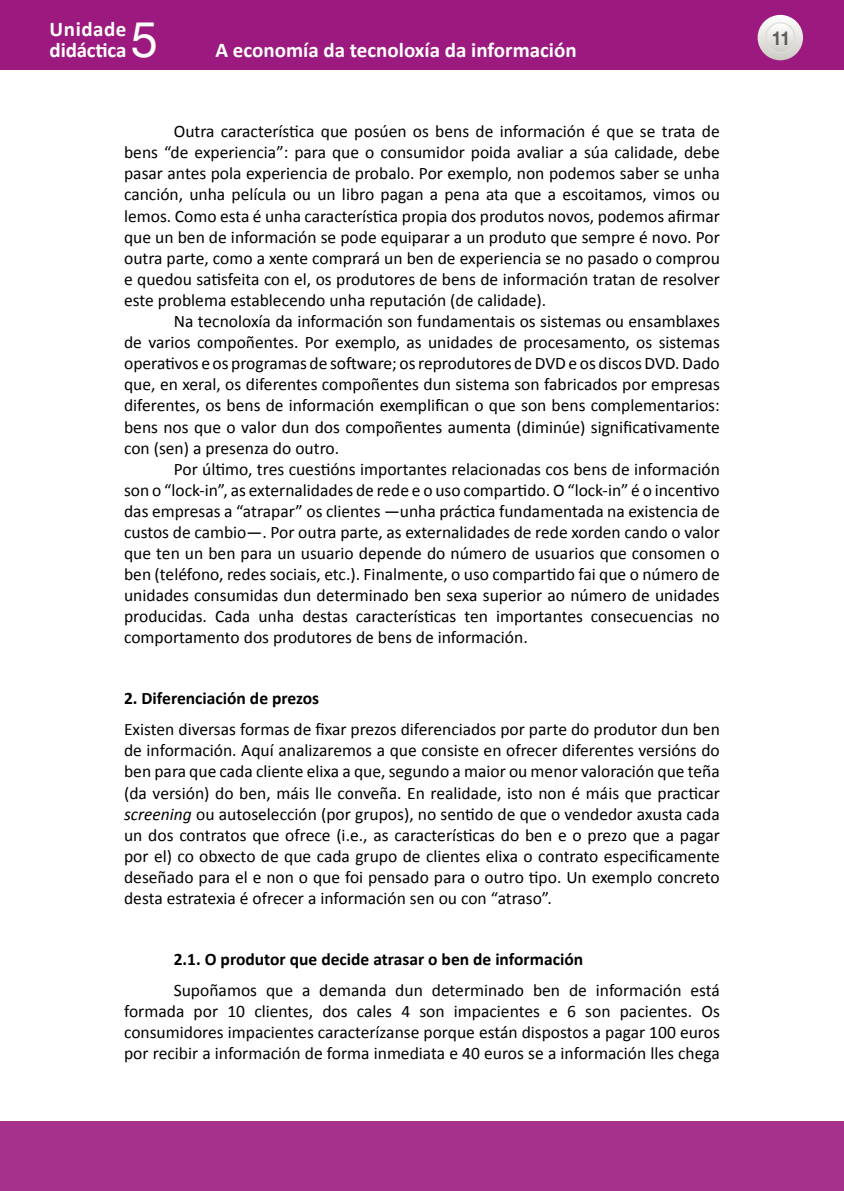
<style>
.page{position:relative;width:844px;height:1191px;background:#fff}
.page>*{position:absolute;margin:0;border:0;box-sizing:border-box;transform-origin:0 0}
.t1{font:49px "Helvetica Neue";color:#fff}
.t2{font:700 21px/21px "Calibri";color:#fff}
.t3{font:700 19.25px "Helvetica Neue";color:#000;scale:.9 1}
.t4{font:17.5px/21.2px "Calibri";color:#000;text-align:justify}
.t5{font:700 17.5px "Calibri";color:#000}
.s1{font-style:italic}
</style>
<div class="page">
<div style="left:0;top:0;width:843px;height:69px;background:#9c1a7f"></div>
<svg style="left:757px;top:15px;width:45px;height:45px"></svg>
<svg style="left:765px;top:23px;width:29px;height:29px"></svg>
<div style="left:764px;top:22px;width:31px;height:31px;border:1px solid #dfdeda;border-radius:50%"></div>
<div style="left:0;top:1121px;width:843px;height:70px;background:#a6318c"></div>
<p class="t2" style="left:50px;top:19px;width:78px">Unidade didáctica</p>
<h1 class="t1" style="left:131px;top:5px;width:29px">5</h1>
<p class="t2" style="left:215px;top:40px;width:362px">A economía da tecnoloxía da información</p>
<p class="t4" style="left:124px;top:121px;width:597px;text-indent:50px">Outra característica que posúen os bens de información é que se trata de bens “de experiencia”: para que o consumidor poida avaliar a súa calidade, debe pasar antes pola experiencia de probalo. Por exemplo, non podemos saber se unha canción, unha película ou un libro pagan a pena ata que a escoitamos, vimos ou lemos. Como esta é unha característica propia dos produtos novos, podemos afirmar que un ben de información se pode equiparar a un produto que sempre é novo. Por outra parte, como a xente comprará un ben de experiencia se no pasado o comprou e quedou satisfeita con el, os produtores de bens de información tratan de resolver este problema establecendo unha reputación (de calidade).</p>
<p class="t4" style="left:124px;top:311px;width:597px;text-indent:50px">Na tecnoloxía da información son fundamentais os sistemas ou ensamblaxes de varios compoñentes. Por exemplo, as unidades de procesamento, os sistemas operativos e os programas de software; os reprodutores de DVD e os discos DVD. Dado que, en xeral, os diferentes compoñentes dun sistema son fabricados por empresas diferentes, os bens de información exemplifican o que son bens complementarios: bens nos que o valor dun dos compoñentes aumenta (diminúe) significativamente con (sen) a presenza do outro.</p>
<p class="t4" style="left:124px;top:458px;width:597px;text-indent:50px">Por último, tres cuestións importantes relacionadas cos bens de información son o “lock-in”, as externalidades de rede e o uso compartido. O “lock-in” é o incentivo das empresas a “atrapar” os clientes —unha práctica fundamentada na existencia de custos de cambio—. Por outra parte, as externalidades de rede xorden cando o valor que ten un ben para un usuario depende do número de usuarios que consomen o ben (teléfono, redes sociais, etc.). Finalmente, o uso compartido fai que o número de unidades consumidas dun determinado ben sexa superior ao número de unidades producidas. Cada unha destas características ten importantes consecuencias no comportamento dos produtores de bens de información.</p>
<p class="t5" style="left:124px;top:687px;width:196px">2. Diferenciación de prezos</p>
<p class="t4" style="left:124px;top:719px;width:597px">Existen diversas formas de fixar prezos diferenciados por parte do produtor dun ben de información. Aquí analizaremos a que consiste en ofrecer diferentes versións do ben para que cada cliente elixa a que, segundo a maior ou menor valoración que teña (da versión) do ben, máis lle conveña. En realidade, isto non é máis que practicar <span class="s1">screening</span> ou autoselección (por grupos), no sentido de que o vendedor axusta cada un dos contratos que ofrece (i.e., as características do ben e o prezo que a pagar por el) co obxecto de que cada grupo de clientes elixa o contrato especificamente deseñado para el e non o que foi pensado para o outro tipo. Un exemplo concreto desta estratexia é ofrecer a información sen ou con “atraso”.</p>
<p class="t5" style="left:174px;top:947px;width:411px">2.1. O produtor que decide atrasar o ben de información</p>
<p class="t4" style="left:124px;top:979px;width:597px;text-indent:50px">Supoñamos que a demanda dun determinado ben de información está formada por 10 clientes, dos cales 4 son impacientes e 6 son pacientes. Os consumidores impacientes caracterízanse porque están dispostos a pagar 100 euros por recibir a información de forma inmediata e 40 euros se a información lles chega</p>
<p class="t3" style="left:770px;top:26px;width:23px">11</p>
</div>
